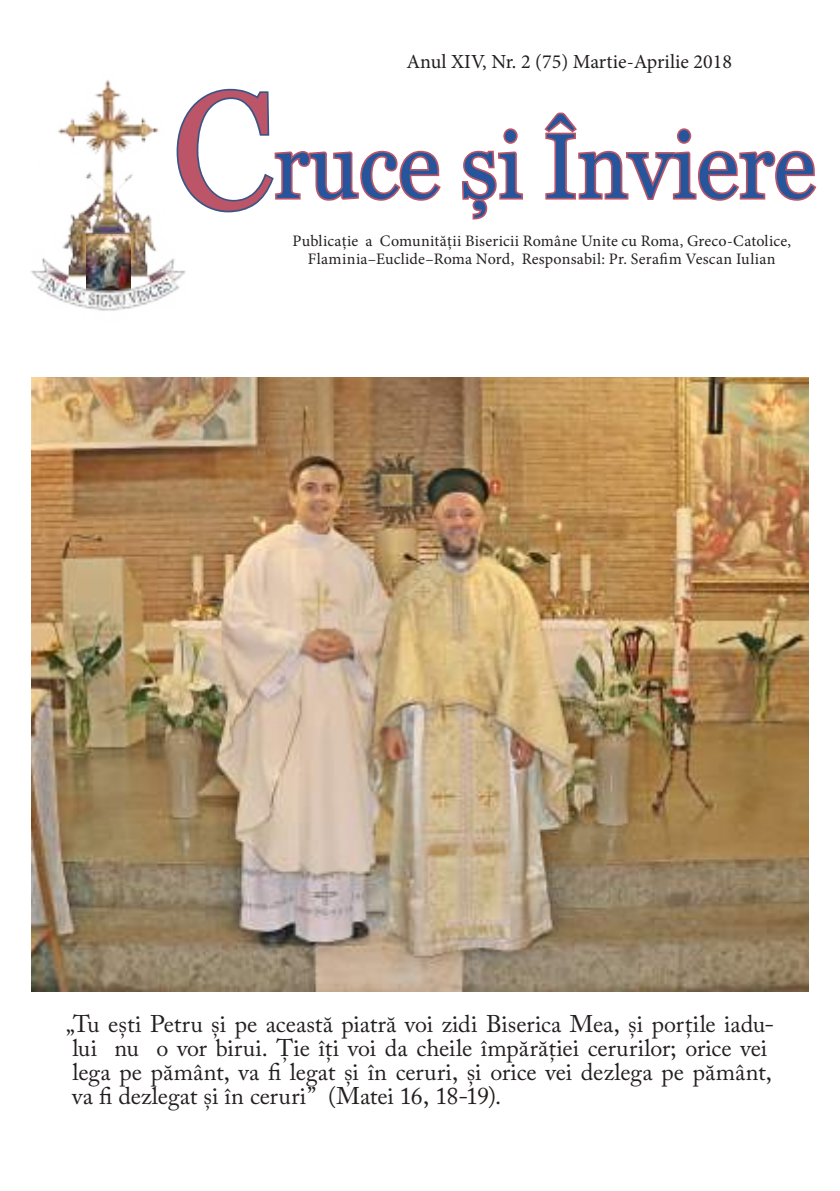
<style>
.page{position:relative;width:840px;height:1191px;background:#fff}
.page>*{position:absolute;margin:0;border:0;box-sizing:border-box;transform-origin:0 0}
.t1{font:91.6px "Georgia";letter-spacing:-.005em;color:#194a95;scale:.95 1}
.t2{font:24px/24px "Adobe Caslon Pro";color:#241f1f}
.t3{font:20px "Minion Pro";color:#241f1f}
.t4{font:16px/18px "Minion Pro";letter-spacing:.015em;color:#241f1f;text-align:center}
.s1{font-size:165.8px;color:#b84a5e}
</style>
<div class="page">
<img style="left:31px;top:377px;width:777px;height:614px">
<img style="left:58px;top:80px;width:101px;height:68px">
<img style="left:31px;top:148px;width:154px;height:163px">
<div style="left:173px;top:85px;width:646px;height:139px;background:#fff"></div>
<svg style="left:176px;top:88px;width:265px;height:125px"></svg>
<svg style="left:462px;top:128px;width:61px;height:92px"></svg>
<svg style="left:544px;top:112px;width:273px;height:89px"></svg>
<p class="t3" style="left:406px;top:48px;width:327px">Anul XIV, Nr. 2 (75) Martie-Aprilie 2018</p>
<h1 class="t1" style="left:172px;top:111px;width:678px"><span class="s1">C</span>ruce și Înviere</h1>
<p class="t4" style="left:292px;top:232px;width:500px">Publicație a Comunității Bisericii Române Unite cu Roma, Greco-Catolice,<br>Flaminia–Euclide–Roma Nord, Responsabil: Pr. Serafim Vescan Iulian</p>
<p class="t2" style="left:66px;top:1012px;width:709px">„Tu eşti Petru şi pe această piatră voi zidi Biserica Mea, şi porțile iadu&shy;lui nu o vor birui. Ție îți voi da cheile împărăției cerurilor; orice vei lega pe pământ, va fi legat şi în ceruri, şi orice vei dezlega pe pământ, va fi dezlegat şi în ceruri” (Matei 16, 18-19).</p>
</div>
